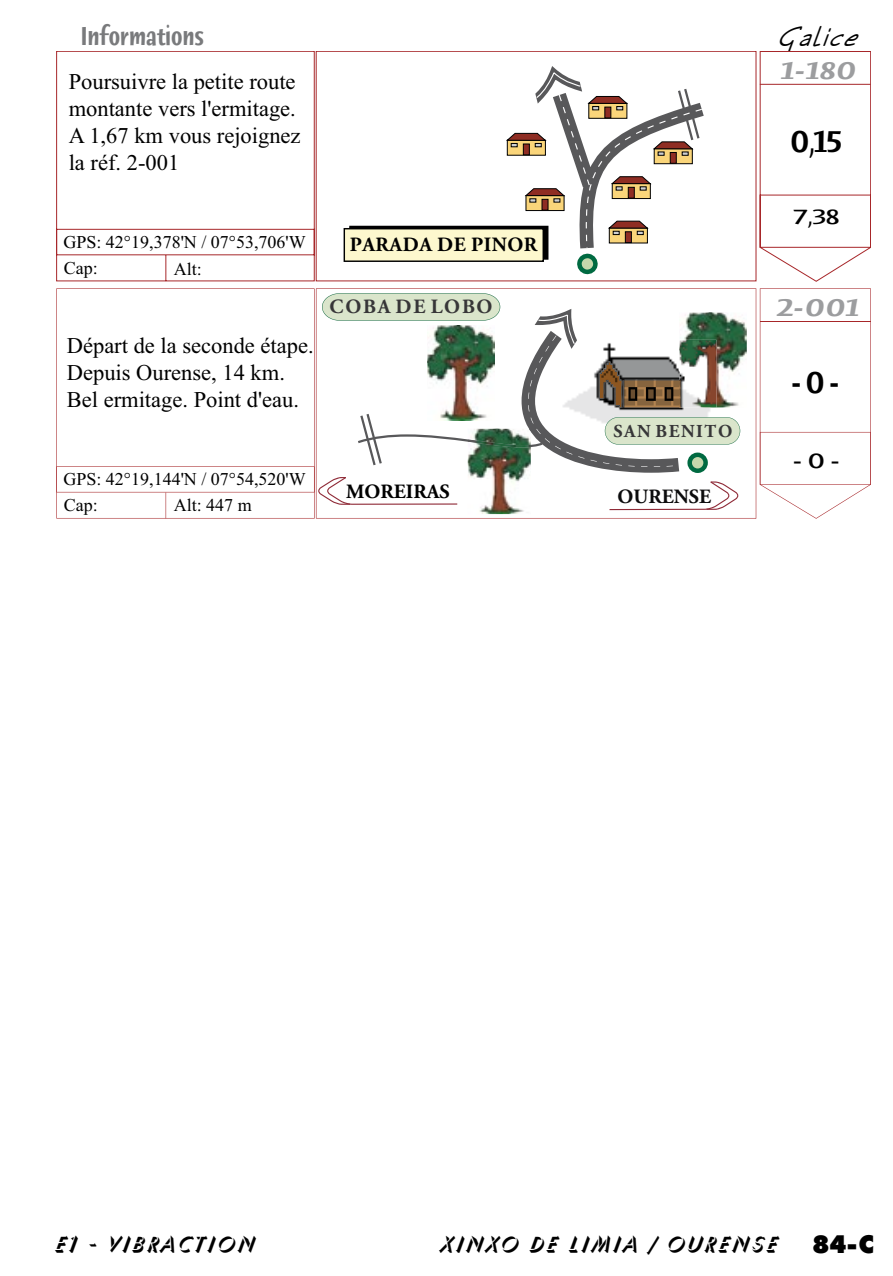
<style>
.page{position:relative;width:893px;height:1276px;background:#fff}
.page>*{position:absolute;margin:0;border:0;box-sizing:border-box;transform-origin:0 0}
.t1{font:700 32.62px "Humana Sans ITC";color:#000;scale:.87 1}
.t2{font:italic 29.25px "Enviro D";color:#000}
.t3{font:700 28.12px "Humana Sans ITC";letter-spacing:-.005em;color:#797a7c;scale:.72 1}
.t4{font:italic 700 26.1px "Humana Sans ITC";letter-spacing:-.01em;color:#9c9d9f;scale:1.21 1}
.t5{font:22.5px/27px "Times New Roman";color:#000}
.t6{font:italic 22.5px "Umbra BT";color:#000}
.t7{font:500 22.28px "Humana Sans ITC";color:#000;scale:1.21 1}
.t8{font:700 20.25px "Adobe Garamond";letter-spacing:.025em;color:#000}
.t9{font:700 20.25px "Adobe Garamond";letter-spacing:.085em;color:#373638}
.t10{font:700 20.25px "Adobe Garamond";color:#000}
.t11{font:700 20.25px "Adobe Garamond";color:#0c0c0d}
.t12{font:700 18.22px "Adobe Garamond";letter-spacing:.085em;color:#373638}
.t13{font:18px/27px "Times New Roman";color:#000;text-align:center}
.s1{font-family:"Futura BT";font-weight:900;font-style:normal;font-size:24.75px}
</style>
<div class="page">
<svg style="left:56px;top:51px;width:701px;height:231px"></svg>
<svg style="left:760px;top:51px;width:111px;height:231px"></svg>
<svg style="left:347px;top:62px;width:372px;height:215px"></svg>
<svg style="left:316px;top:288px;width:440px;height:230px"></svg>
<svg style="left:56px;top:288px;width:259px;height:5px"></svg>
<svg style="left:760px;top:288px;width:111px;height:231px"></svg>
<img style="left:740px;top:312px;width:7px;height:95px">
<svg style="left:56px;top:293px;width:684px;height:225px"></svg>
<p class="t3" style="left:81px;top:22px;width:173px">Informations</p>
<h2 class="t2" style="left:777px;top:20px;width:92px">Galice</h2>
<p class="t5" style="left:69px;top:70px;width:233px">Poursuivre la petite route montante vers l'ermitage.<br>A 1,67 km vous rejoignez la réf. 2-001</p>
<p class="t13" style="left:63px;top:230px;width:244px">GPS: 42°19,378'N / 07°53,706'W<br>Alt:</p>
<p class="t13" style="left:64px;top:256px;width:36px">Cap:</p>
<p class="t5" style="left:67px;top:333px;width:248px">Départ de la seconde étape.<br>Depuis Ourense, 14 km.<br>Bel ermitage. Point d'eau.</p>
<p class="t13" style="left:63px;top:468px;width:244px;line-height:25.4px;text-align:left">GPS: 42°19,144'N / 07°54,520'W<br>Cap:</p>
<p class="t13" style="left:174px;top:493px;width:80px">Alt: 447 m</p>
<p class="t4" style="left:781px;top:57px;width:64px">1-180</p>
<h1 class="t1" style="left:791px;top:125px;width:60px">0,15</h1>
<p class="t8" style="left:350px;top:234px;width:189px">PARADA DE PINOR</p>
<p class="t7" style="left:794px;top:205px;width:39px">7,38</p>
<p class="t9" style="left:330px;top:295px;width:164px">COBA DE LOBO</p>
<p class="t4" style="left:777px;top:294px;width:70px">2-001</p>
<p class="t12" style="left:613px;top:421px;width:120px">SAN BENITO</p>
<p class="t10" style="left:346px;top:481px;width:105px">MOREIRAS</p>
<p class="t11" style="left:617px;top:485px;width:95px">OURENSE</p>
<h1 class="t1" style="left:792px;top:366px;width:55px">- 0 -</h1>
<p class="t7" style="left:793px;top:449px;width:40px">- 0 -</p>
<p class="t6" style="left:54px;top:1229px;width:212px">E1-VIBRACTION</p>
<p class="t6" style="left:440px;top:1229px;width:436px">XINXO DELIMIA /OURENSE <span class="s1">8 4 - C</span></p>
</div>
